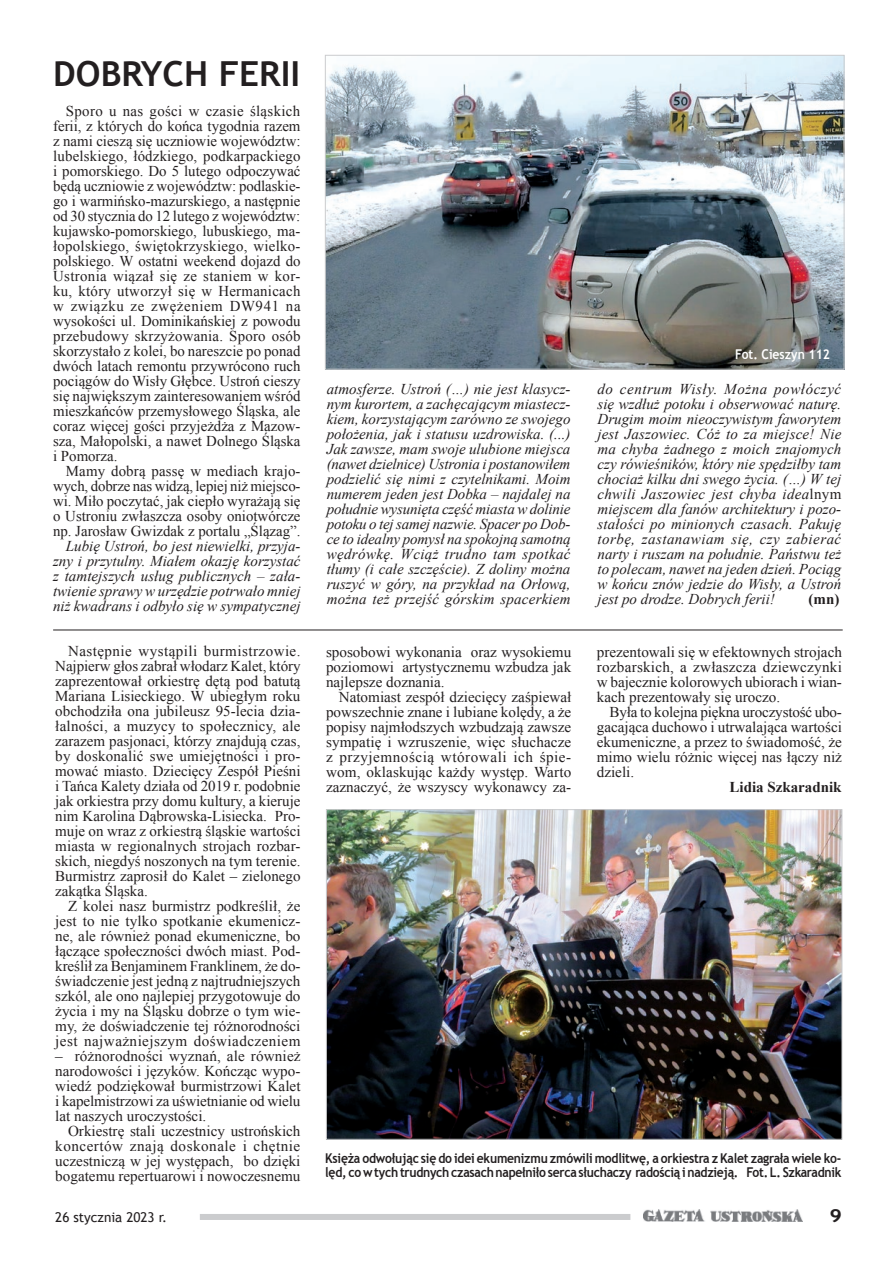
<style>
.page{position:relative;width:893px;height:1263px;background:#fff}
.page>*{position:absolute;margin:0;border:0;box-sizing:border-box;transform-origin:0 0}
.t1{font:700 34.5px "Trebuchet MS";color:#231f20}
.t2{font:700 18px "Trebuchet MS";color:#231f20;scale:1.2 1}
.t3{font:15px/15px "Times New Roman";color:#231f20;text-align:justify}
.t4{font:italic 15px/15px "Times New Roman";color:#231f20;text-align:justify}
.t5{font:700 15px "Times New Roman";color:#231f20}
.t6{font:700 13.5px/13.5px "Trebuchet MS";letter-spacing:-.02em;color:#231f20;scale:.9 1}
.t7{font:13.5px "Trebuchet MS";color:#231f20}
.t8{font:700 13.5px "Trebuchet MS";color:#fff;scale:.9 1}
.s1{font-style:normal}
</style>
<div class="page">
<img style="left:643px;top:1209px;width:160px;height:13px">
<div style="left:200px;top:1214px;width:430px;height:6px;background:#cbccce"></div>
<hr style="left:53px;top:630px;width:790px;height:1px;background:#231f20">
<img style="left:328px;top:811px;width:512px;height:327px">
<img style="left:327px;top:57px;width:515px;height:311px">
<div style="left:325px;top:55px;width:519px;height:315px;border:1px solid #cbccce"></div>
<h1 class="t1" style="left:53px;top:52px;width:248px">DOBRYCH FERII</h1>
<p class="t3" style="left:53px;top:103px;width:249px;text-indent:13px">Sporo u nas gości w czasie śląskich ferii, z których do końca tygodnia razem z nami cieszą się uczniowie województw: lubelskiego, łódzkiego, podkarpackiego i pomorskiego. Do 5 lutego odpoczywać będą uczniowie z województw: podlaskie&shy;go i warmińsko-mazurskiego, a następnie od 30 stycznia do 12 lutego z województw: kujawsko-pomorskiego, lubuskiego, ma&shy;łopolskiego, świętokrzyskiego, wielko&shy;polskiego. W ostatni weekend dojazd do Ustronia wiązał się ze staniem w kor&shy;ku, który utworzył się w Hermanicach w związku ze zwężeniem DW941 na wysokości ul. Dominikańskiej z powodu przebudowy skrzyżowania. Sporo osób skorzystało z kolei, bo nareszcie po ponad dwóch latach remontu przywrócono ruch pociągów do Wisły Głębce. Ustroń cieszy się największym zainteresowaniem wśród mieszkańców przemysłowego Śląska, ale coraz więcej gości przyjeżdża z Mazow&shy;sza, Małopolski, a nawet Dolnego Śląska i Pomorza.</p>
<p class="t3" style="left:53px;top:463px;width:249px;text-indent:13px">Mamy dobrą passę w mediach krajo&shy;wych, dobrze nas widzą, lepiej niż miejsco&shy;wi. Miło poczytać, jak ciepło wyrażają się o Ustroniu zwłaszcza osoby oniotwórcze np. Jarosław Gwizdak z portalu „Ślązag”.</p>
<p class="t4" style="left:53px;top:538px;width:249px;text-indent:13px">Lubię Ustroń, bo jest niewielki, przyja&shy;zny i przytulny. Miałem okazję korzystać z tamtejszych usług publicznych – zała&shy;twienie sprawy w urzędzie potrwało mniej niż kwadrans i odbyło się w sympatycznej</p>
<p class="t3" style="left:55px;top:643px;width:247px;text-indent:13px">Następnie wystąpili burmistrzowie.<br>Najpierw głos zabrał włodarz Kalet, który zaprezentował orkiestrę dętą pod batutą Mariana Lisieckiego. W ubiegłym roku obchodziła ona jubileusz 95-lecia dzia&shy;łalności, a muzycy to społecznicy, ale zarazem pasjonaci, którzy znajdują czas, by doskonalić swe umiejętności i pro&shy;mować miasto. Dziecięcy Zespół Pieśni i Tańca Kalety działa od 2019 r. podobnie jak orkiestra przy domu kultury, a kieruje nim Karolina Dąbrowska-Lisiecka. Pro&shy;muje on wraz z orkiestrą śląskie wartości miasta w regionalnych strojach rozbar&shy;skich, niegdyś noszonych na tym terenie.<br>Burmistrz zaprosił do Kalet – zielonego zakątka Śląska.</p>
<p class="t3" style="left:55px;top:898px;width:247px;text-indent:13px">Z kolei nasz burmistrz podkreślił, że jest to nie tylko spotkanie ekumenicz&shy;ne, ale również ponad ekumeniczne, bo łączące społeczności dwóch miast. Pod&shy;kreślił za Benjaminem Franklinem, że do&shy;świadczenie jest jedną z najtrudniejszych szkól, ale ono najlepiej przygotowuje do życia i my na Śląsku dobrze o tym wie&shy;my, że doświadczenie tej różnorodności jest najważniejszym doświadczeniem</p>
<p class="t3" style="left:55px;top:1048px;width:247px">– różnorodności wyznań, ale również narodowości i języków. Kończąc wypo&shy;wiedź podziękował burmistrzowi Kalet i kapelmistrzowi za uświetnianie od wielu lat naszych uroczystości.</p>
<p class="t3" style="left:55px;top:1123px;width:247px;text-indent:13px">Orkiestrę stali uczestnicy ustrońskich koncertów znają doskonale i chętnie uczestniczą w jej występach, bo dzięki bogatemu repertuarowi i nowoczesnemu</p>
<p class="t8" style="left:735px;top:346px;width:107px">Fot. Cieszyn 112</p>
<p class="t4" style="left:327px;top:382px;width:245px">atmosferze. Ustroń (…) nie jest klasycz&shy;nym kurortem, a zachęcającym miastecz&shy;kiem, korzystającym zarówno ze swojego położenia, jak i statusu uzdrowiska. (...)<br>Jak zawsze, mam swoje ulubione miejsca (nawet dzielnice) Ustronia i postanowiłem podzielić się nimi z czytelnikami. Moim numerem jeden jest Dobka – najdalej na południe wysunięta część miasta w dolinie potoku o tej samej nazwie. Spacer po Dob&shy;ce to idealny pomysł na spokojną samotną wędrówkę. Wciąż trudno tam spotkać tłumy (i całe szczęście). Z doliny można ruszyć w góry, na przykład na Orłową, można też przejść górskim spacerkiem</p>
<p class="t4" style="left:597px;top:382px;width:245px">do centrum Wisły. Można powłóczyć się wzdłuż potoku i obserwować naturę.<br>Drugim moim nieoczywistym faworytem jest Jaszowiec. Cóż to za miejsce! Nie ma chyba żadnego z moich znajomych czy rówieśników, który nie spędziłby tam chociaż kilku dni swego życia. (…) W tej chwili Jaszowiec jest chyba idea<span class="s1">lnym </span>miejscem dla fanów architektury i pozo&shy;stałości po minionych czasach. Pakuję torbę, zastanawiam się, czy zabierać narty i ruszam na południe. Państwu też to polecam, nawet na jeden dzień. Pociąg w końcu znów jedzie do Wisły, a Ustroń jest po drodze. Dobrych ferii!</p>
<p class="t5" style="left:809px;top:589px;width:32px">(mn)</p>
<p class="t3" style="left:326px;top:644px;width:247px">sposobowi wykonania oraz wysokiemu poziomowi artystycznemu wzbudza jak najlepsze doznania.</p>
<p class="t3" style="left:326px;top:689px;width:247px;text-indent:13px">Natomiast zespół dziecięcy zaśpiewał powszechnie znane i lubiane kolędy, a że popisy najmłodszych wzbudzają zawsze sympatię i wzruszenie, więc słuchacze z przyjemnością wtórowali ich śpie&shy;wom, oklaskując każdy występ. Warto zaznaczyć, że wszyscy wykonawcy za-</p>
<p class="t3" style="left:597px;top:644px;width:247px">prezentowali się w efektownych strojach rozbarskich, a zwłaszcza dziewczynki w bajecznie kolorowych ubiorach i wian&shy;kach prezentowały się uroczo.</p>
<p class="t3" style="left:597px;top:704px;width:247px;text-indent:13px">Była to kolejna piękna uroczystość ubo&shy;gacająca duchowo i utrwalająca wartości ekumeniczne, a przez to świadomość, że mimo wielu różnic więcej nas łączy niż dzieli.</p>
<p class="t5" style="left:729px;top:776px;width:114px">Lidia Szkaradnik</p>
<p class="t6" style="left:325px;top:1152px;width:575px">Księża odwołując się do idei ekumenizmu zmówili modlitwę, a orkiestra z Kalet zagrała wiele ko&shy;lęd, co w tych trudnych czasach napełniło serca słuchaczy radością i nadzieją. Fot. L. Szkaradnik</p>
<p class="t7" style="left:55px;top:1209px;width:113px">26 stycznia 2023 r.</p>
<p class="t2" style="left:829px;top:1204px;width:12px">9</p>
</div>
